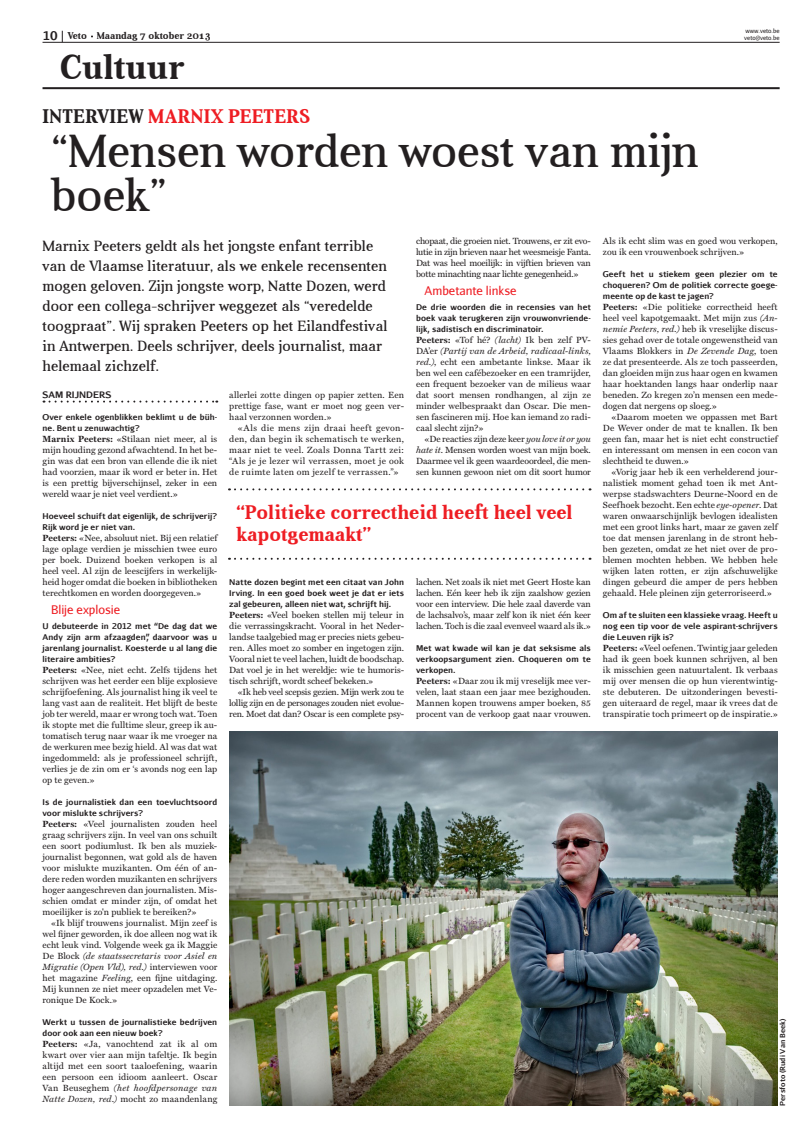
<style>
.page{position:relative;width:808px;height:1134px;background:#fff}
.page>*{position:absolute;margin:0;border:0;box-sizing:border-box;transform-origin:0 0}
.KTT{font:47px/44px "Aver";color:#231f20}
.Header_katern{font:700 35px "Aver";color:#231f20}
.STR{font:700 20px/22px "Aver";color:#ee1d23}
.Boventitel_kleur{font:700 20px "Aver";letter-spacing:.02em;color:#ee1d23}
.INL{font:15px/20px "Aver";letter-spacing:.01em;color:#231f20}
.TST{font:12px "Aurulent Sans";color:#ee1d23}
.t1{font:700 10px "Aver";color:#231f20}
.PNI{font:9px/11px "Miller Text";letter-spacing:.005em;color:#231f20;text-align:justify}
.PAR{font:9px/11px "Miller Text";letter-spacing:-.005em;color:#231f20;text-align:justify}
.AUT{font:700 9px "Aurulent Sans";color:#231f20}
.Int_vraag{font:700 8px/11px "Aurulent Sans";letter-spacing:.005em;color:#231f20;text-align:justify}
.Int_vraag_na_auteurs{font:700 8px/11px "Aurulent Sans";letter-spacing:.005em;color:#231f20;text-align:justify}
.FOTOGRAAF{font:700 7px "Aurulent Sans";color:#231f20}
.t2{font:6px/7.2px "Aurulent Sans";color:#231f20}
.s1{font-family:"Aurulent Sans";font-size:12px}
.s2{color:#231f20}
.s3{font-weight:700}
.s4{font-style:italic}
</style>
<div class="page">
<svg style="left:44px;top:401px;width:173px;height:2px"></svg>
<svg style="left:229px;top:488px;width:361px;height:2px"></svg>
<svg style="left:229px;top:558px;width:361px;height:2px"></svg>
<img style="left:230px;top:732px;width:548px;height:374px">
<hr style="left:43px;top:42px;width:737px;height:1px;background:#231f20">
<hr style="left:43px;top:87px;width:737px;height:2px;background:#231f20">
<p class="t1" style="left:43px;top:30px;width:170px"><span class="s1">10</span> Veto Maandag 7 oktober 2013</p>
<p class="t2" style="left:744px;top:27px;width:37px">www.veto.be veto@veto.be</p>
<p class="Header_katern" style="left:60px;top:47px;width:126px">Cultuur</p>
<p class="Boventitel_kleur" style="left:43px;top:105px;width:269px"><span class="s2">INTERVIEW</span> MARNIX PEETERS</p>
<p class="KTT" style="left:51px;top:129px;width:649px">“Mensen worden woest van mijn boek”</p>
<p class="INL" style="left:43px;top:236px;width:346px">Marnix Peeters geldt als het jongste enfant terrible van de Vlaamse literatuur, als we enkele recensenten mogen geloven. Zijn jongste worp, Natte Dozen, werd door een collega-schrijver weggezet als “veredelde toogpraat”. Wij spraken Peeters op het Eilandfestival in Antwerpen. Deels schrijver, deels journalist, maar helemaal zichzelf.</p>
<p class="AUT" style="left:43px;top:388px;width:70px">SAM RIJNDERS</p>
<p class="Int_vraag_na_auteurs" style="left:43px;top:411px;width:176px">Over enkele ogenblikken beklimt u de büh&shy;ne. Bent u zenuwachtig?</p>
<p class="PNI" style="left:43px;top:433px;width:176px"><span class="s3">Marnix Peeters:</span> «Stilaan niet meer, al is mijn houding gezond afwachtend. In het be&shy;gin was dat een bron van ellende die ik niet had voorzien, maar ik word er beter in. Het is een prettig bijverschijnsel, zeker in een wereld waar je niet veel verdient.»</p>
<p class="Int_vraag" style="left:43px;top:510px;width:176px">Hoeveel schuift dat eigenlijk, de schrijverij?<br>Rijk word je er niet van.</p>
<p class="PNI" style="left:43px;top:532px;width:176px"><span class="s3">Peeters:</span> «Nee, absoluut niet. Bij een relatief lage oplage verdien je misschien twee euro per boek. Duizend boeken verkopen is al heel veel. Al zijn de leescijfers in werkelijk&shy;heid hoger omdat die boeken in bibliotheken terechtkomen en worden doorgegeven.»</p>
<p class="TST" style="left:51px;top:602px;width:71px">Blije explosie</p>
<p class="Int_vraag_na_auteurs" style="left:43px;top:620px;width:176px">U debuteerde in 2012 met “De dag dat we Andy zijn arm afzaagden”, daarvoor was u jarenlang journalist. Koesterde u al lang die literaire ambities?</p>
<p class="PNI" style="left:43px;top:664px;width:176px"><span class="s3">Peeters:</span> «Nee, niet echt. Zelfs tijdens het schrijven was het eerder een blije explosieve schrijfoefening. Als journalist hing ik veel te lang vast aan de realiteit. Het blijft de beste job ter wereld, maar er wrong toch wat. Toen ik stopte met die fulltime sleur, greep ik au&shy;tomatisch terug naar waar ik me vroeger na de werkuren mee bezig hield. Al was dat wat ingedommeld: als je professioneel schrijft, verlies je de zin om er ‘s avonds nog een lap op te geven.»</p>
<p class="Int_vraag" style="left:43px;top:796px;width:176px">Is de journalistiek dan een toevluchtsoord voor mislukte schrijvers?</p>
<p class="PNI" style="left:43px;top:818px;width:176px"><span class="s3">Peeters:</span> «Veel journalisten zouden heel graag schrijvers zijn. In veel van ons schuilt een soort podiumlust. Ik ben als muziek&shy;journalist begonnen, wat gold als de haven voor mislukte muzikanten. Om één of an&shy;dere reden worden muzikanten en schrijvers hoger aangeschreven dan journalisten. Mis&shy;schien omdat er minder zijn, of omdat het moeilijker is zo'n publiek te bereiken?»</p>
<p class="PAR" style="left:43px;top:917px;width:176px;text-indent:9px">«Ik blijf trouwens journalist. Mijn zeef is wel fijner geworden, ik doe alleen nog wat ik echt leuk vind. Volgende week ga ik Maggie De Block <span class="s4">(de staatssecretaris voor Asiel en Migratie (Open Vld), red.)</span> interviewen voor het magazine <span class="s4">Feeling</span>, een fijne uitdaging.<br>Mij kunnen ze niet meer opzadelen met Ve&shy;ronique De Kock.»</p>
<p class="Int_vraag" style="left:43px;top:1016px;width:176px">Werkt u tussen de journalistieke bedrijven door ook aan een nieuw boek?</p>
<p class="PNI" style="left:43px;top:1038px;width:176px"><span class="s3">Peeters:</span> «Ja, vanochtend zat ik al om kwart over vier aan mijn tafeltje. Ik begin altijd met een soort taaloefening, waarin een persoon een idioom aanleert. Oscar Van Beuseghem <span class="s4">(het hoofdpersonage van Natte Dozen, red.)</span> mocht zo maandenlang</p>
<p class="PAR" style="left:416px;top:235px;width:176px">chopaat, die groeien niet. Trouwens, er zit evo&shy;lutie in zijn brieven naar het weesmeisje Fanta.<br>Dat was heel moeilijk: in vijftien brieven van botte minachting naar lichte genegenheid.»</p>
<p class="TST" style="left:425px;top:283px;width:94px">Ambetante linkse</p>
<p class="Int_vraag_na_auteurs" style="left:416px;top:301px;width:176px">De drie woorden die in recensies van het boek vaak terugkeren zijn vrouwonvriende&shy;lijk, sadistisch en discriminatoir.</p>
<p class="PNI" style="left:416px;top:334px;width:176px"><span class="s3">Peeters:</span> «Tof hé? <span class="s4">(lacht)</span> Ik ben zelf PV-DA’er <span class="s4">(Partij van de Arbeid, radicaal-links, red.)</span>, echt een ambetante linkse. Maar ik ben wel een cafébezoeker en een tramrijder, een frequent bezoeker van de milieus waar dat soort mensen rondhangen, al zijn ze minder welbespraakt dan Oscar. Die men&shy;sen fascineren mij. Hoe kan iemand zo radi&shy;caal slecht zijn?»</p>
<p class="PAR" style="left:416px;top:433px;width:176px;text-indent:9px">«De reacties zijn deze keer <span class="s4">you love it or you hate it</span>. Mensen worden woest van mijn boek.<br>Daarmee vel ik geen waardeoordeel, die men&shy;sen kunnen gewoon niet om dit soort humor</p>
<p class="PNI" style="left:603px;top:235px;width:176px">Als ik echt slim was en goed wou verkopen, zou ik een vrouwenboek schrijven.»</p>
<p class="Int_vraag" style="left:603px;top:268px;width:176px">Geeft het u stiekem geen plezier om te choqueren? Om de politiek correcte goege&shy;meente op de kast te jagen?</p>
<p class="PNI" style="left:603px;top:301px;width:176px"><span class="s3">Peeters:</span> «Die politieke correctheid heeft heel veel kapotgemaakt. Met mijn zus <span class="s4">(An&shy;nemie Peeters, red.)</span> heb ik vreselijke discus&shy;sies gehad over de totale ongewenstheid van Vlaams Blokkers in <span class="s4">De Zevende Dag</span>, toen ze dat presenteerde. Als ze toch passeerden, dan gloeiden mijn zus haar ogen en kwamen haar hoektanden langs haar onderlip naar beneden. Zo kregen zo’n mensen een mede&shy;dogen dat nergens op sloeg.»</p>
<p class="PAR" style="left:603px;top:411px;width:176px;text-indent:9px">«Daarom moeten we oppassen met Bart De Wever onder de mat te knallen. Ik ben geen fan, maar het is niet echt constructief en interessant om mensen in een cocon van slechtheid te duwen.»</p>
<p class="PAR" style="left:603px;top:466px;width:176px;text-indent:9px">«Vorig jaar heb ik een verhelderend jour&shy;nalistiek moment gehad toen ik met Ant&shy;werpse stadswachters Deurne-Noord en de Seefhoek bezocht. Een echte <span class="s4">eye-opener</span>. Dat waren onwaarschijnlijk bevlogen idealisten met een groot links hart, maar ze gaven zelf toe dat mensen jarenlang in de stront heb&shy;ben gezeten, omdat ze het niet over de pro&shy;blemen mochten hebben. We hebben hele wijken laten rotten, er zijn afschuwelijke dingen gebeurd die amper de pers hebben gehaald. Hele pleinen zijn geterroriseerd.»</p>
<p class="Int_vraag" style="left:603px;top:609px;width:176px">Om af te sluiten een klassieke vraag. Heeft u nog een tip voor de vele aspirant-schrijvers die Leuven rijk is?</p>
<p class="PNI" style="left:603px;top:642px;width:176px"><span class="s3">Peeters:</span> «Veel oefenen. Twintig jaar geleden had ik geen boek kunnen schrijven, al ben ik misschien geen natuurtalent. Ik verbaas mij over mensen die op hun vierentwintig&shy;ste debuteren. De uitzonderingen bevesti&shy;gen uiteraard de regel, maar ik vrees dat de transpiratie toch primeert op de inspiratie.»</p>
<p class="PNI" style="left:229px;top:389px;width:176px">allerlei zotte dingen op papier zetten. Een prettige fase, want er moet nog geen ver&shy;haal verzonnen worden.»</p>
<p class="PAR" style="left:229px;top:422px;width:176px;text-indent:9px">«Als die mens zijn draai heeft gevon&shy;den, dan begin ik schematisch te werken, maar niet te veel. Zoals Donna Tartt zei: “Als je je lezer wil verrassen, moet je ook de ruimte laten om jezelf te verrassen.”»</p>
<p class="STR" style="left:236px;top:501px;width:338px">“Politieke correctheid heeft heel veel kapotgemaakt”</p>
<p class="PAR" style="left:416px;top:576px;width:176px">lachen. Net zoals ik niet met Geert Hoste kan lachen. Eén keer heb ik zijn zaalshow gezien voor een interview. Die hele zaal daverde van de lachsalvo’s, maar zelf kon ik niet één keer lachen. Toch is die zaal evenveel waard als ik.»</p>
<p class="Int_vraag" style="left:416px;top:642px;width:176px">Met wat kwade wil kan je dat seksisme als verkoopsargument zien. Choqueren om te verkopen.</p>
<p class="PNI" style="left:416px;top:675px;width:176px"><span class="s3">Peeters:</span> «Daar zou ik mij vreselijk mee ver&shy;velen, laat staan een jaar mee bezighouden.<br>Mannen kopen trouwens amper boeken, 85 procent van de verkoop gaat naar vrouwen.</p>
<p class="Int_vraag" style="left:229px;top:576px;width:176px">Natte dozen begint met een citaat van John Irving. In een goed boek weet je dat er iets zal gebeuren, alleen niet wat, schrijft hij.</p>
<p class="PNI" style="left:229px;top:609px;width:176px"><span class="s3">Peeters:</span> «Veel boeken stellen mij teleur in die verrassingskracht. Vooral in het Neder&shy;landse taalgebied mag er precies niets gebeu&shy;ren. Alles moet zo somber en ingetogen zijn.<br>Vooral niet te veel lachen, luidt de boodschap.<br>Dat voel je in het wereldje: wie te humoris&shy;tisch schrijft, wordt scheef bekeken.»</p>
<p class="PAR" style="left:229px;top:686px;width:176px;text-indent:9px">«Ik heb veel scepsis gezien. Mijn werk zou te lollig zijn en de personages zouden niet evolue&shy;ren. Moet dat dan? Oscar is een complete psy-</p>
<p class="FOTOGRAAF" style="left:777px;top:1106px;width:88px;rotate:-90deg">Persfoto (Rudi Van Beek)</p>
</div>
